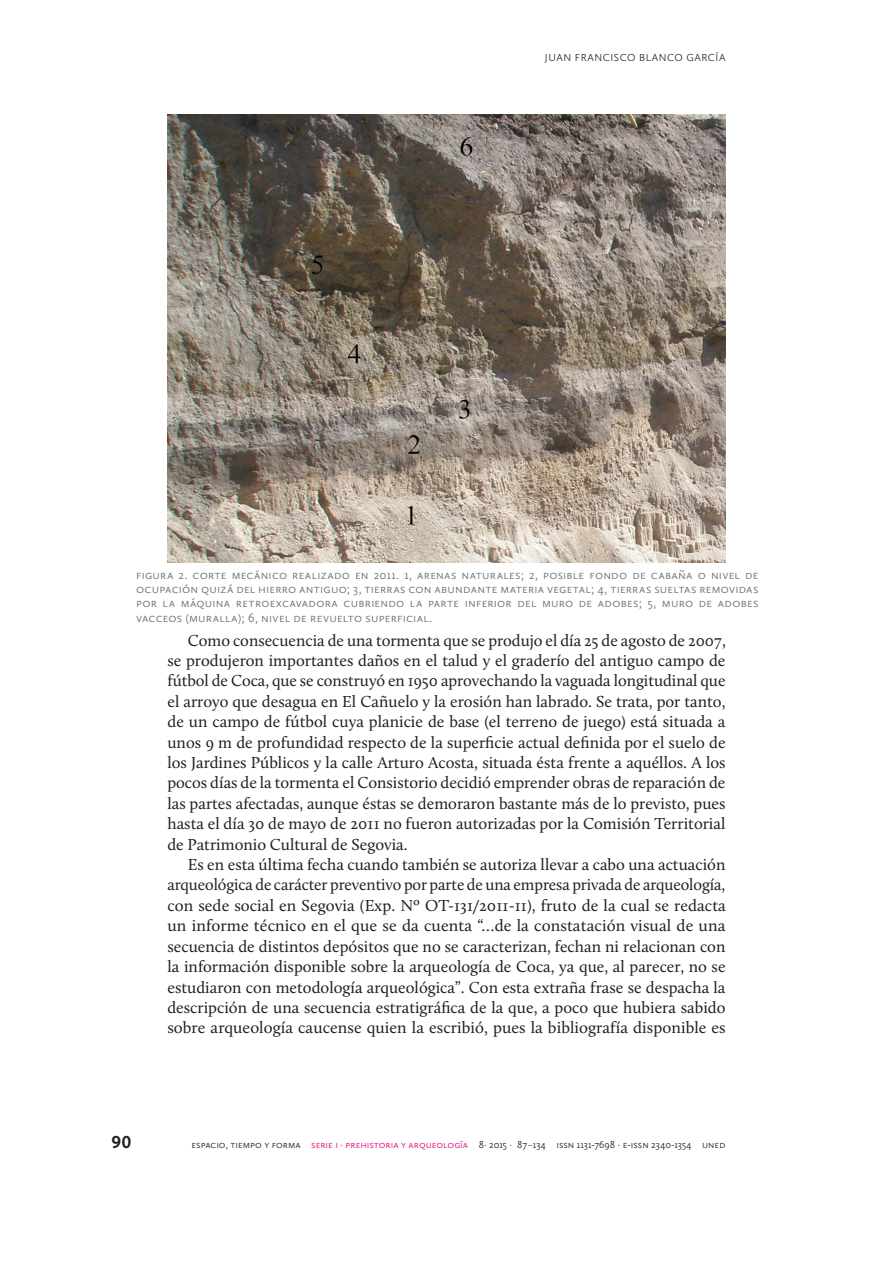
<style>
.page{position:relative;width:893px;height:1263px;background:#fff}
.page>*{position:absolute;margin:0;border:0;box-sizing:border-box;transform-origin:0 0}
.t1{font:700 18px "Calluna Sans";color:#231f20}
.Cuerpo{font:16.5px/20.4px "Calluna";color:#231f20;text-align:justify}
.Imagen_Pie{font:300 12.75px "Calluna Sans";letter-spacing:.015em;color:#67706e}
.t2{font:300 10.5px "Calluna Sans";color:#231f20}
.t3{font:300 10.5px "Calluna Sans";color:#e60275}
.s1{color:#e60275}
.s2{font-weight:400;color:#67706e}
</style>
<div class="page">
<img style="left:167px;top:115px;width:558px;height:447px">
<p class="t2" style="left:545px;top:52px;width:12px">Juan</p>
<p class="t2" style="left:575px;top:52px;width:14px">Francisco</p>
<p class="t2" style="left:639px;top:52px;width:15px">Blanco</p>
<p class="t2" style="left:686px;top:52px;width:15px">García</p>
<p class="Imagen_Pie" style="left:136px;top:567px;width:71px">Figura 2. Corte</p>
<p class="Imagen_Pie" style="left:232px;top:567px;width:37px">mecánico</p>
<p class="Imagen_Pie" style="left:292px;top:567px;width:44px">realizado</p>
<p class="Imagen_Pie" style="left:355px;top:567px;width:70px">en 2011. 1, arenas</p>
<p class="Imagen_Pie" style="left:462px;top:567px;width:88px">naturales; 2, posi</p>
<p class="Imagen_Pie" style="left:566px;top:567px;width:32px">ble fondo</p>
<p class="Imagen_Pie" style="left:632px;top:567px;width:120px">de cabaña o nivel de</p>
<p class="Imagen_Pie" style="left:136px;top:581px;width:30px">ocupaci</p>
<p class="Imagen_Pie" style="left:182px;top:581px;width:84px">ón quizá del Hierro</p>
<p class="Imagen_Pie" style="left:299px;top:581px;width:73px">Antiguo; 3, tierras</p>
<p class="Imagen_Pie" style="left:409px;top:581px;width:9px">con</p>
<p class="Imagen_Pie" style="left:435px;top:581px;width:29px">abundante</p>
<p class="Imagen_Pie" style="left:500px;top:581px;width:8px">materia</p>
<p class="Imagen_Pie" style="left:547px;top:581px;width:70px">vegetal; 4, tierras</p>
<p class="Imagen_Pie" style="left:654px;top:581px;width:53px">sueltas remo</p>
<p class="Imagen_Pie" style="left:729px;top:581px;width:13px">vidas</p>
<p class="Imagen_Pie" style="left:136px;top:595px;width:8px">por</p>
<p class="Imagen_Pie" style="left:163px;top:595px;width:57px">la máquina</p>
<p class="Imagen_Pie" style="left:236px;top:595px;width:8px">retroe</p>
<p class="Imagen_Pie" style="left:276px;top:595px;width:35px">xcavadora</p>
<p class="Imagen_Pie" style="left:344px;top:595px;width:29px">cubriendo</p>
<p class="Imagen_Pie" style="left:410px;top:595px;width:26px">la parte</p>
<p class="Imagen_Pie" style="left:465px;top:595px;width:7px">inferior</p>
<p class="Imagen_Pie" style="left:517px;top:595px;width:236px">del muro de adobes; 5, muro de adobes</p>
<p class="Imagen_Pie" style="left:136px;top:610px;width:14px">vacceos</p>
<p class="Imagen_Pie" style="left:186px;top:610px;width:200px">(muralla); 6, nivel de revuelto superficia</p>
<p class="Imagen_Pie" style="left:423px;top:610px;width:10px">l.</p>
<p class="Cuerpo" style="left:167px;top:630px;width:560px;text-indent:20px">Como consecuencia de una tormenta que se produjo el día 25 de agosto de 2007, se produjeron importantes daños en el talud y el graderío del antiguo campo de fútbol de Coca, que se construyó en 1950 aprovechando la vaguada longitudinal que el arroyo que desagua en El Cañuelo y la erosión han labrado. Se trata, por tanto, de un campo de fútbol cuya planicie de base (el terreno de juego) está situada a unos 9 m de profundidad respecto de la superficie actual definida por el suelo de los Jardines Públicos y la calle Arturo Acosta, situada ésta frente a aquéllos. A los pocos días de la tormenta el Consistorio decidió emprender obras de reparación de las partes afectadas, aunque éstas se demoraron bastante más de lo previsto, pues hasta el día 30 de mayo de 2011 no fueron autorizadas por la Comisión Territorial de Patrimonio Cultural de Segovia.</p>
<p class="Cuerpo" style="left:167px;top:854px;width:560px;text-indent:20px">Es en esta última fecha cuando también se autoriza llevar a cabo una actuación arqueológica de carácter preventivo por parte de una empresa privada de arqueología, con sede social en Segovia (Exp. Nº OT-131/2011-11), fruto de la cual se redacta un informe técnico en el que se da cuenta “…de la constatación visual de una secuencia de distintos depósitos que no se caracterizan, fechan ni relacionan con la información disponible sobre la arqueología de Coca, ya que, al parecer, no se estudiaron con metodología arqueológica”. Con esta extraña frase se despacha la descripción de una secuencia estratigráfica de la que, a poco que hubiera sabido sobre arqueología caucense quien la escribió, pues la bibliografía disponible es</p>
<p class="t1" style="left:112px;top:1131px;width:21px">90</p>
<p class="t2" style="left:191px;top:1138px;width:130px">ESPACIO, TIEMPO Y FORMA <span class="s1">Serie</span></p>
<p class="t3" style="left:335px;top:1138px;width:37px">I · prehistoria</p>
<p class="t2" style="left:401px;top:1138px;width:235px"><span class="s1">y arqueo logía</span> 8· 2015 · 87<span class="s2">–</span>134 ISSN 1131-7698 · e-issn</p>
<p class="t2" style="left:651px;top:1138px;width:76px">2340-1354 U NED</p>
</div>
